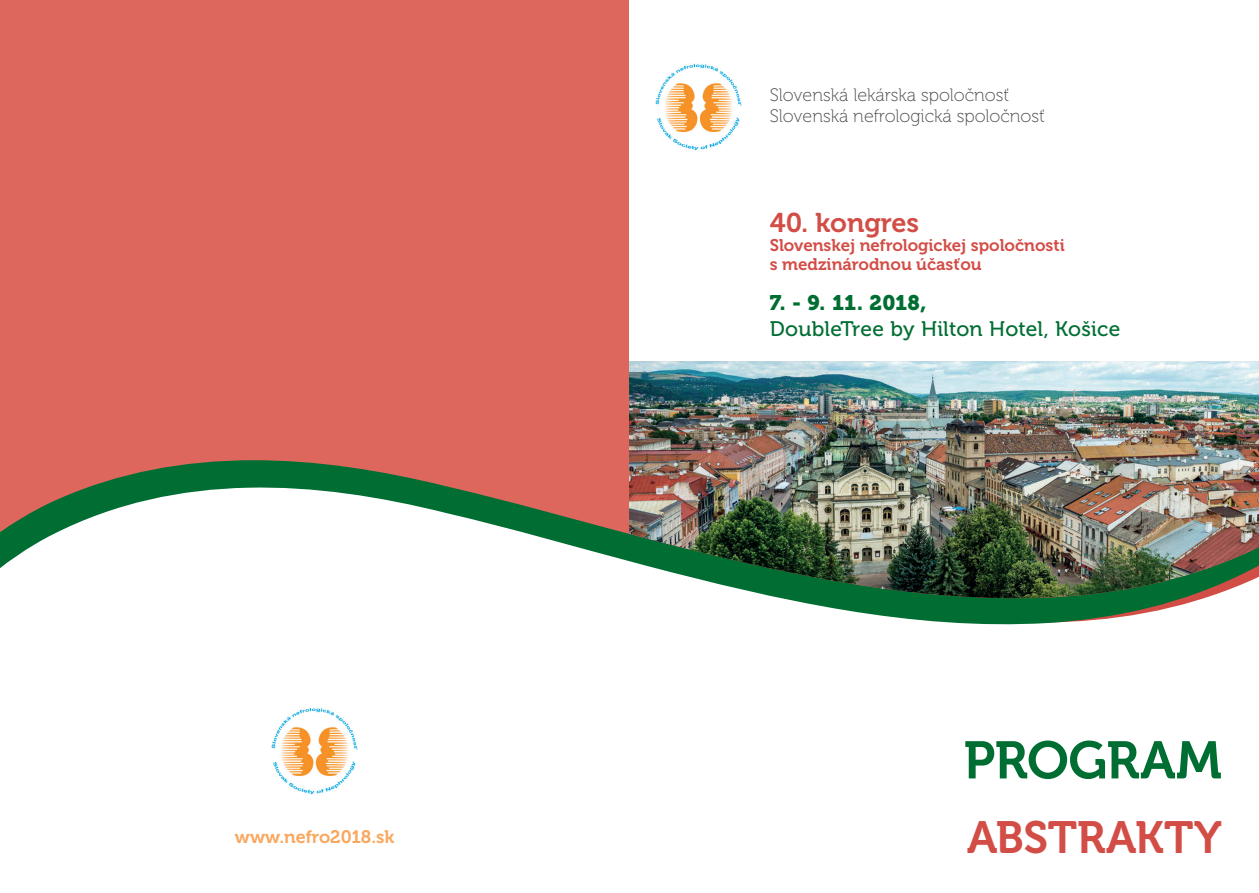
<style>
.page{position:relative;width:1259px;height:893px;background:#fff}
.page>*{position:absolute;margin:0;border:0;box-sizing:border-box;transform-origin:0 0}
.t1{font:52.5px "Museo 700";letter-spacing:-.01em;color:#006e32}
.t2{font:45px "Museo 700";letter-spacing:-.005em;color:#d34d47}
.t3{font:27px "Museo 700";color:#d34d47}
.t4{font:21px "Museo 500";letter-spacing:.01em;color:#006e32}
.t5{font:21px "Museo 900";color:#006e32}
.t6{font:18px/21px "Museo 100";color:#464748}
.t7{font:18px "Museo 700";color:#f9a75d}
.t8{font:16.8px/19px "Museo 700";color:#d34d47}
</style>
<div class="page">
<img style="left:271px;top:708px;width:86px;height:86px">
<div style="left:0;top:0;width:628px;height:366px;background:#de675d"></div>
<svg style="left:805px;top:603px;width:383px;height:22px;fill:#006e32"></svg>
<svg style="left:0;top:361px;width:1198px;height:242px;fill:#de675d"></svg>
<img style="left:630px;top:361px;width:629px;height:239px">
<img style="left:656px;top:64px;width:85px;height:86px">
<p class="t7" style="left:235px;top:830px;width:161px">www.nefro2018.sk</p>
<p class="t6" style="left:770px;top:86px;width:276px">Slovenská lekárska spoločnosť<br>Slovenská nefrologická spoločnosť</p>
<h3 class="t3" style="left:770px;top:212px;width:151px">40. kongres</h3>
<p class="t8" style="left:770px;top:237px;width:296px">Slovenskej nefrologickej spoločnosti s medzinárodnou účasťou</p>
<p class="t5" style="left:770px;top:295px;width:158px">7. - 9. 11. 2018,</p>
<p class="t4" style="left:770px;top:320px;width:352px">DoubleTree by Hilton Hotel, Košice</p>
<h1 class="t1" style="left:963px;top:741px;width:260px">PROGRAM</h1>
<h2 class="t2" style="left:967px;top:820px;width:256px">ABSTRAKTY</h2>
</div>
